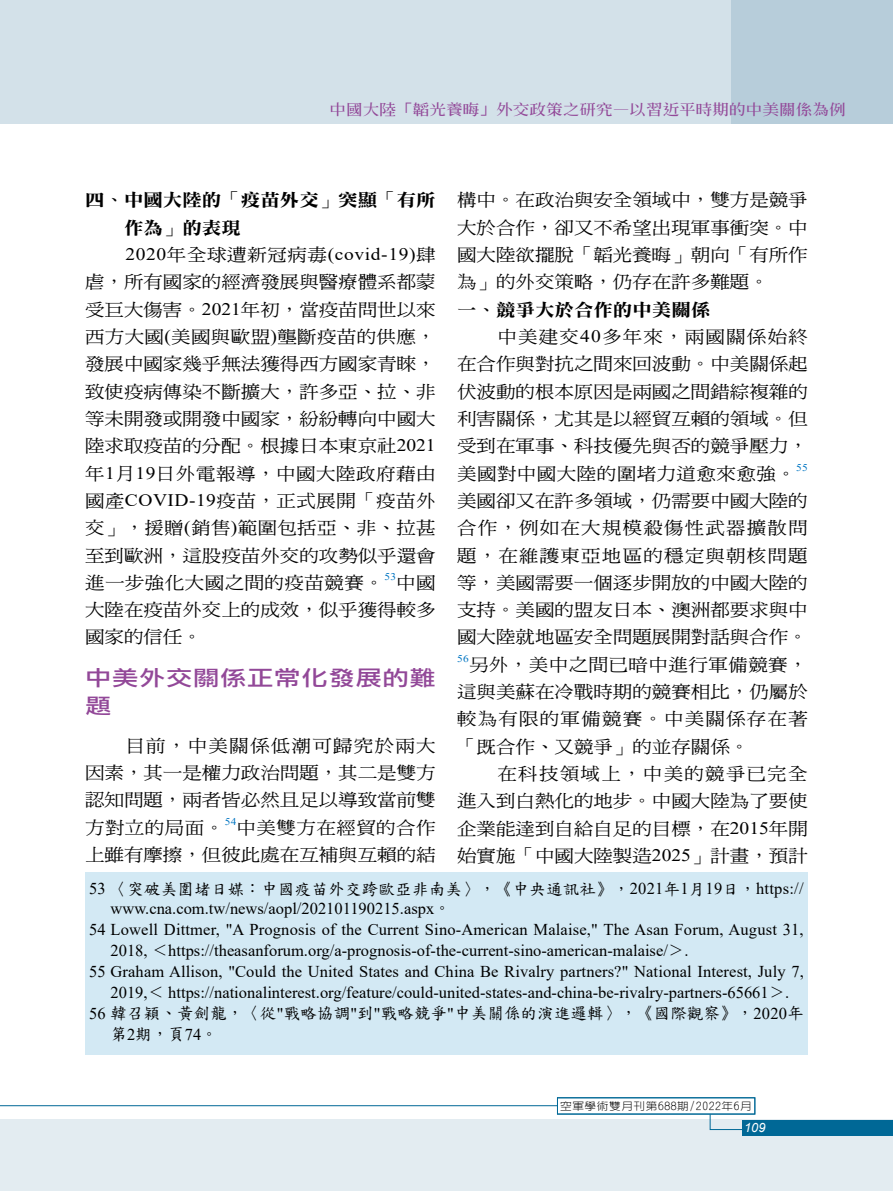
<style>
.page{position:relative;width:893px;height:1191px;background:#fff}
.page>*{position:absolute;margin:0;border:0;box-sizing:border-box;transform-origin:0 0}
.t1{font:21px/27.6px "DF Li Hei Md WIN BF";letter-spacing:.03em;color:#924898;scale:1.25 1}
.t2{font:17.55px/27.3px "DF Ming W5 WIN BF";color:#000;text-align:justify;scale:1.11 1}
.t3{font:17.55px/27.3px "DF Li Song W7 WINP BF";color:#000;scale:1.11 1}
.t4{font:17.55px "Times New Roman";letter-spacing:.03em;color:#000;scale:1.11 1}
.t5{font:16.5px "Times New Roman";color:#000}
.t6{font:16.5px/21px "DF Kai Shu SB Estd BF";letter-spacing:.015em;color:#000}
.t7{font:15px "Stdsung EG Bold Big 5";color:#924898;scale:1.11 1}
.t8{font:italic 12.75px "Arial";color:#fff}
.t9{font:300 10.5px "Lin Gothic";letter-spacing:.05em;color:#000;scale:1.11 1}
.t10{font:10.2px "Times New Roman";letter-spacing:.025em;color:#0075c2;scale:1.11 1}
.s1{font-family:"DF Kai Shu SB Estd BF"}
.s2{font-family:"DF Ming W5 WIN BF"}
.s3{font-family:"Times New Roman"}
</style>
<div class="page">
<div style="left:0;top:0;width:893px;height:124px;background:#d3e1e9"></div>
<div style="left:731px;top:0;width:162px;height:124px;background:#b7cdda"></div>
<div style="left:0;top:1119px;width:893px;height:72px;background:#e3ecf1"></div>
<div style="left:85px;top:872px;width:723px;height:182px;background:#d3e9f4"></div>
<hr style="left:0;top:1105px;width:557px;height:1px;background:#006896">
<svg style="left:709px;top:1114px;width:34px;height:16px"></svg>
<div style="left:742px;top:1120px;width:151px;height:15px;background:#006896"></div>
<div style="left:557px;top:1097px;width:198px;height:17px;border:1px solid #006896"></div>
<p class="t7" style="left:330px;top:102px;width:466px">中國大陸「韜光養晦」外交政策之研究—以習近平時期的中美關係為例</p>
<p class="t3" style="left:124px;top:186px;width:282px;text-indent:-39px">四<span class="s1">、</span>中國大陸的<span class="s1">「</span>疫苗外交<span class="s1">」</span>突顯<span class="s1">「</span>有所作為<span class="s1">」</span>的表現</p>
<p class="t4" style="left:125px;top:242px;width:281px">2020<span class="s2">年全球遭新冠病毒</span>(covid-19)<span class="s2">肆</span></p>
<p class="t2" style="left:85px;top:268px;width:317px">虐<span class="s1">，</span>所有國家的經濟發展與醫療體系都蒙受巨大傷害<span class="s1">。</span><span class="s3">2021</span>年初<span class="s1">，</span>當疫苗問世以來西方大國<span class="s3">(</span>美國與歐盟<span class="s3">)</span>壟斷疫苗的供應<span class="s1">，</span>發展中國家幾乎無法獲得西方國家青睞<span class="s1">，</span>致使疫病傳染不斷擴大<span class="s1">，</span>許多亞<span class="s1">、</span>拉<span class="s1">、</span>非等未開發或開發中國家<span class="s1">，</span>紛紛轉向中國大陸求取疫苗的分配<span class="s1">。</span>根據日本東京社<span class="s3">2021</span>年<span class="s3">1</span>月<span class="s3">19</span>日外電報導<span class="s1">，</span>中國大陸政府藉由國產<span class="s3">COVID-19</span>疫苗<span class="s1">，</span>正式展開<span class="s1">「</span>疫苗外交<span class="s1">」，</span>援贈<span class="s3">(</span>銷售<span class="s3">)</span>範圍包括亞<span class="s1">、</span>非<span class="s1">、</span>拉甚至到歐洲<span class="s1">，</span>這股疫苗外交的攻勢似乎還會進一步強化大國之間的疫苗競賽<span class="s1">。</span></p>
<p class="t2" style="left:457px;top:186px;width:317px">構中<span class="s1">。</span>在政治與安全領域中<span class="s1">，</span>雙方是競爭大於合作<span class="s1">，</span>卻又不希望出現軍事衝突<span class="s1">。</span>中國大陸欲擺脫<span class="s1">「</span>韜光養晦<span class="s1">」</span>朝向<span class="s1">「</span>有所作為<span class="s1">」</span>的外交策略<span class="s1">，</span>仍存在許多難題<span class="s1">。</span></p>
<p class="t3" style="left:457px;top:296px;width:230px">一<span class="s1">、</span>競爭大於合作的中美關係</p>
<p class="t2" style="left:457px;top:323px;width:317px;text-indent:40px">中美建交<span class="s3">40</span>多年來<span class="s1">，</span>兩國關係始終在合作與對抗之間來回波動<span class="s1">。</span>中美關係起伏波動的根本原因是兩國之間錯綜複雜的利害關係<span class="s1">，</span>尤其是以經貿互賴的領域<span class="s1">。</span>但受到在軍事<span class="s1">、</span>科技優先與否的競爭壓力<span class="s1">，</span>美國對中國大陸的圍堵力道愈來愈強<span class="s1">。</span></p>
<p class="t10" style="left:796px;top:460px;width:12px">55</p>
<p class="t2" style="left:457px;top:487px;width:317px">美國卻又在許多領域<span class="s1">，</span>仍需要中國大陸的合作<span class="s1">，</span>例如在大規模殺傷性武器擴散問題<span class="s1">，</span>在維護東亞地區的穩定與朝核問題等<span class="s1">，</span>美國需要一個逐步開放的中國大陸的支持<span class="s1">。</span>美國的盟友日本<span class="s1">、</span>澳洲都要求與中國大陸就地區安全問題展開對話與合作<span class="s1">。</span></p>
<p class="t10" style="left:457px;top:651px;width:12px">56</p>
<p class="t10" style="left:384px;top:569px;width:12px">53</p>
<p class="t2" style="left:85px;top:569px;width:317px;text-indent:311px">中國大陸在疫苗外交上的成效<span class="s1">，</span>似乎獲得較多國家的信任<span class="s1">。</span></p>
<p class="t1" style="left:85px;top:664px;width:282px">中美外交關係正常化發展的難題</p>
<p class="t2" style="left:85px;top:731px;width:317px;text-indent:40px">目前<span class="s1">，</span>中美關係低潮可歸究於兩大因素<span class="s1">，</span>其一是權力政治問題<span class="s1">，</span>其二是雙方認知問題<span class="s1">，</span>兩者皆必然且足以導致當前雙方對立的局面<span class="s1">。</span></p>
<p class="t2" style="left:457px;top:651px;width:317px;text-indent:12px">另外<span class="s1">，</span>美中之間已暗中進行軍備競賽<span class="s1">，</span>這與美蘇在冷戰時期的競賽相比<span class="s1">，</span>仍屬於較為有限的軍備競賽<span class="s1">。</span>中美關係存在著<span class="s1">「</span>既合作<span class="s1">、</span>又競爭<span class="s1">」</span>的並存關係<span class="s1">。</span></p>
<p class="t2" style="left:457px;top:760px;width:317px;text-indent:40px">在科技領域上<span class="s1">，</span>中美的競爭已完全進入到白熱化的地步<span class="s1">。</span>中國大陸為了要使企業能達到自給自足的目標<span class="s1">，</span>在<span class="s3">2015</span>年開始實施<span class="s1">「</span>中國大陸製造<span class="s3">2025</span><span class="s1">」</span>計畫<span class="s1">，</span>預計</p>
<p class="t6" style="left:89px;top:878px;width:716px"><span class="s3">53</span> 〈突破美圍堵日媒：中國疫苗外交跨歐亞非南美〉，《中央通訊社》，<span class="s3">2021</span>年<span class="s3">1</span>月<span class="s3">19</span>日，<span class="s3">https://</span></p>
<p class="t5" style="left:111px;top:896px;width:342px">www.cna.com.tw/news/aopl/202101190215.aspx<span class="s1">。</span></p>
<p class="t5" style="left:89px;top:917px;width:716px">54 Lowell Dittmer, "A Prognosis of the Current Sino-American Malaise," The Asan Forum, August 31,</p>
<p class="t5" style="left:111px;top:938px;width:579px">2018, <span class="s1">＜</span>https://theasanforum.org/a-prognosis-of-the-current-sino-american-malaise/<span class="s1">＞</span>.</p>
<p class="t5" style="left:89px;top:959px;width:716px">55 Graham Allison, "Could the United States and China Be Rivalry partners?" National Interest, July 7,</p>
<p class="t5" style="left:111px;top:980px;width:680px">2019,<span class="s1">＜</span> https://nationalinterest.org/feature/could-united-states-and-china-be-rivalry-partners-65661<span class="s1">＞</span>.</p>
<p class="t6" style="left:111px;top:1002px;width:695px;text-indent:-21px"><span class="s3">56</span> 韓召穎、黃劍龍，〈從<span class="s3">"</span>戰略協調<span class="s3">"</span>到<span class="s3">"</span>戰略競爭<span class="s3">"</span>中美關係的演進邏輯〉，《國際觀察》，<span class="s3">2020</span>年第<span class="s3">2</span>期，頁<span class="s3">74</span>。</p>
<p class="t10" style="left:225px;top:814px;width:12px">54</p>
<p class="t2" style="left:85px;top:813px;width:317px;text-align:right">中美雙方在經貿的合作<br>上雖有摩擦<span class="s1">，</span>但彼此處在互補與互賴的結</p>
<p class="t9" style="left:560px;top:1100px;width:174px">空軍學術雙月刊第688期/2022年6月</p>
<p class="t8" style="left:744px;top:1119px;width:23px">109</p>
</div>
